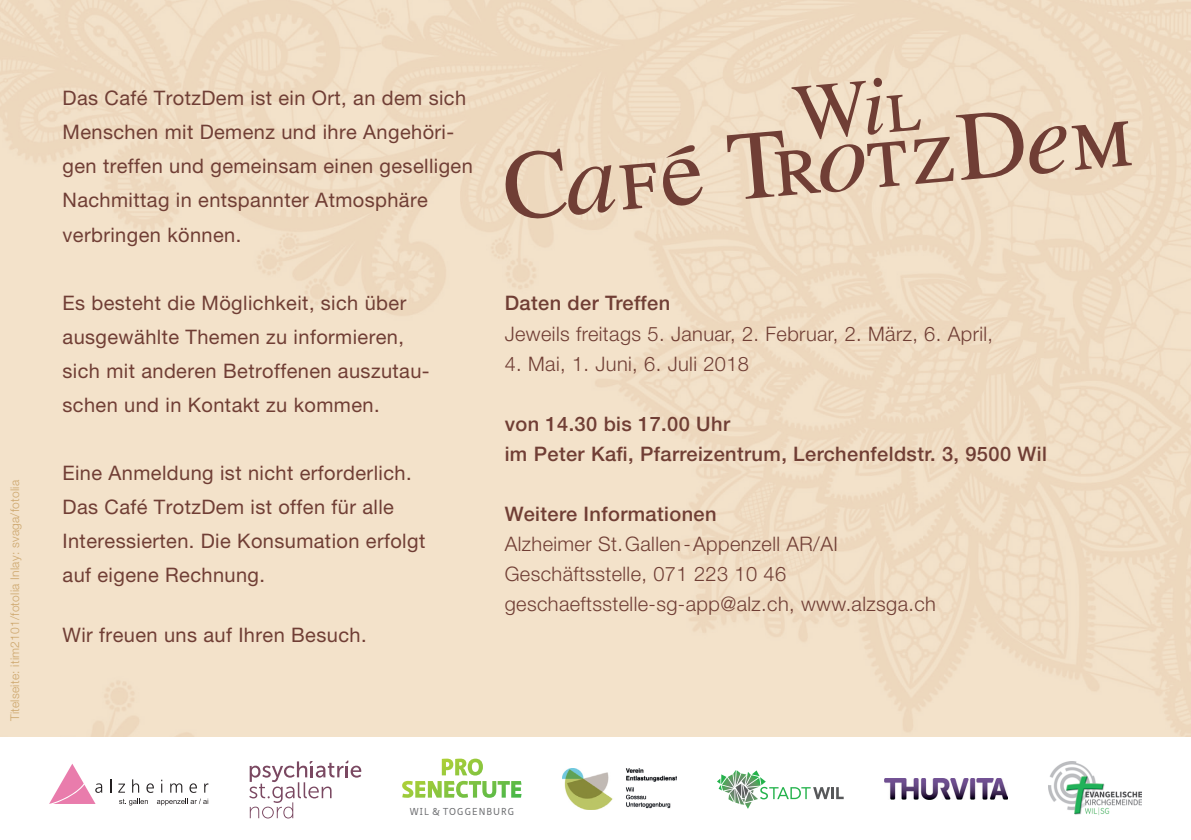
<style>
.page{position:relative;width:1191px;height:840px;background:#fff}
.page>*{position:absolute;margin:0;border:0;box-sizing:border-box;transform-origin:0 0}
.t1{font:20px/34px "Helvetica Neue LT Pro";letter-spacing:.02em;color:#703e35}
.t2{font:300 20px/30px "Helvetica Neue LT Pro";letter-spacing:.02em;color:#703e35}
.t3{font:500 20px/30px "Helvetica Neue LT Pro";letter-spacing:.02em;color:#703e35}
.t4{font:300 12px "Helvetica Neue LT Pro";letter-spacing:.02em;color:#cda66c}
.t5{font:9.8px "Neue Sans Pro";letter-spacing:.105em;color:#6c6d70}
</style>
<div class="page">
<img style="left:0;top:0;width:1191px;height:736px">
<svg style="left:110px;top:779px;width:1px;height:13px"></svg>
<svg style="left:118px;top:783px;width:7px;height:9px"></svg>
<svg style="left:132px;top:779px;width:7px;height:13px"></svg>
<svg style="left:146px;top:783px;width:8px;height:9px"></svg>
<svg style="left:161px;top:779px;width:1px;height:13px"></svg>
<svg style="left:170px;top:783px;width:12px;height:9px"></svg>
<svg style="left:189px;top:783px;width:8px;height:9px"></svg>
<svg style="left:204px;top:783px;width:4px;height:9px"></svg>
<svg style="left:49px;top:764px;width:53px;height:39px"></svg>
<svg style="left:119px;top:798px;width:29px;height:7px"></svg>
<svg style="left:157px;top:798px;width:51px;height:7px"></svg>
<img style="left:562px;top:768px;width:114px;height:41px">
<img style="left:1048px;top:761px;width:94px;height:54px">
<img style="left:884px;top:778px;width:123px;height:20px">
<svg style="left:249px;top:760px;width:112px;height:58px"></svg>
<svg style="left:717px;top:770px;width:126px;height:38px"></svg>
<svg style="left:505px;top:143px;width:197px;height:76px;background:#d2b8a2"></svg>
<svg style="left:402px;top:758px;width:119px;height:39px"></svg>
<svg style="left:727px;top:77px;width:404px;height:122px;background:#ddc6b0"></svg>
<p class="t4" style="left:8px;top:721px;width:242px;rotate:-90deg">Titelseite: itim2101/fotolia Inlay: svaga/fotolia</p>
<p class="t1" style="left:63px;top:81px;width:412px">Das Café TrotzDem ist ein Ort, an dem sich Menschen mit Demenz und ihre Angehöri&shy;gen treffen und gemeinsam einen geselligen Nachmittag in entspannter Atmosphäre verbringen können.</p>
<p class="t1" style="left:63px;top:285px;width:369px">Es besteht die Möglichkeit, sich über ausgewählte Themen zu informieren, sich mit anderen Betroffenen auszutau&shy;schen und in Kontakt zu kommen.</p>
<p class="t1" style="left:63px;top:455px;width:364px">Eine Anmeldung ist nicht erforderlich.<br>Das Café TrotzDem ist offen für alle Interessierten. Die Konsumation erfolgt auf eigene Rechnung.</p>
<p class="t1" style="left:63px;top:616px;width:305px">Wir freuen uns auf Ihren Besuch.</p>
<p class="t3" style="left:505px;top:288px;width:167px">Daten der Treffen</p>
<p class="t2" style="left:505px;top:318px;width:490px">Jeweils freitags 5. Januar, 2. Februar, 2. März, 6. April,</p>
<p class="t2" style="left:505px;top:348px;width:246px">4. Mai, 1. Juni, 6. Juli 2018</p>
<p class="t3" style="left:505px;top:408px;width:543px">von 14.30 bis 17.00 Uhr<br>im Peter Kafi, Pfarreizentrum, Lerchenfeldstr. 3, 9500 Wil</p>
<p class="t3" style="left:505px;top:498px;width:213px">Weitere Informationen</p>
<p class="t2" style="left:505px;top:528px;width:433px">Alzheimer St. Gallen-Appenzell AR/AI<br>Geschäftsstelle, 071 223 10 46 geschaeftsstelle-sg-app@alz.ch, www.alzsga.ch</p>
<p class="t5" style="left:410px;top:804px;width:106px">WIL &amp; TOGGENBURG</p>
</div>
